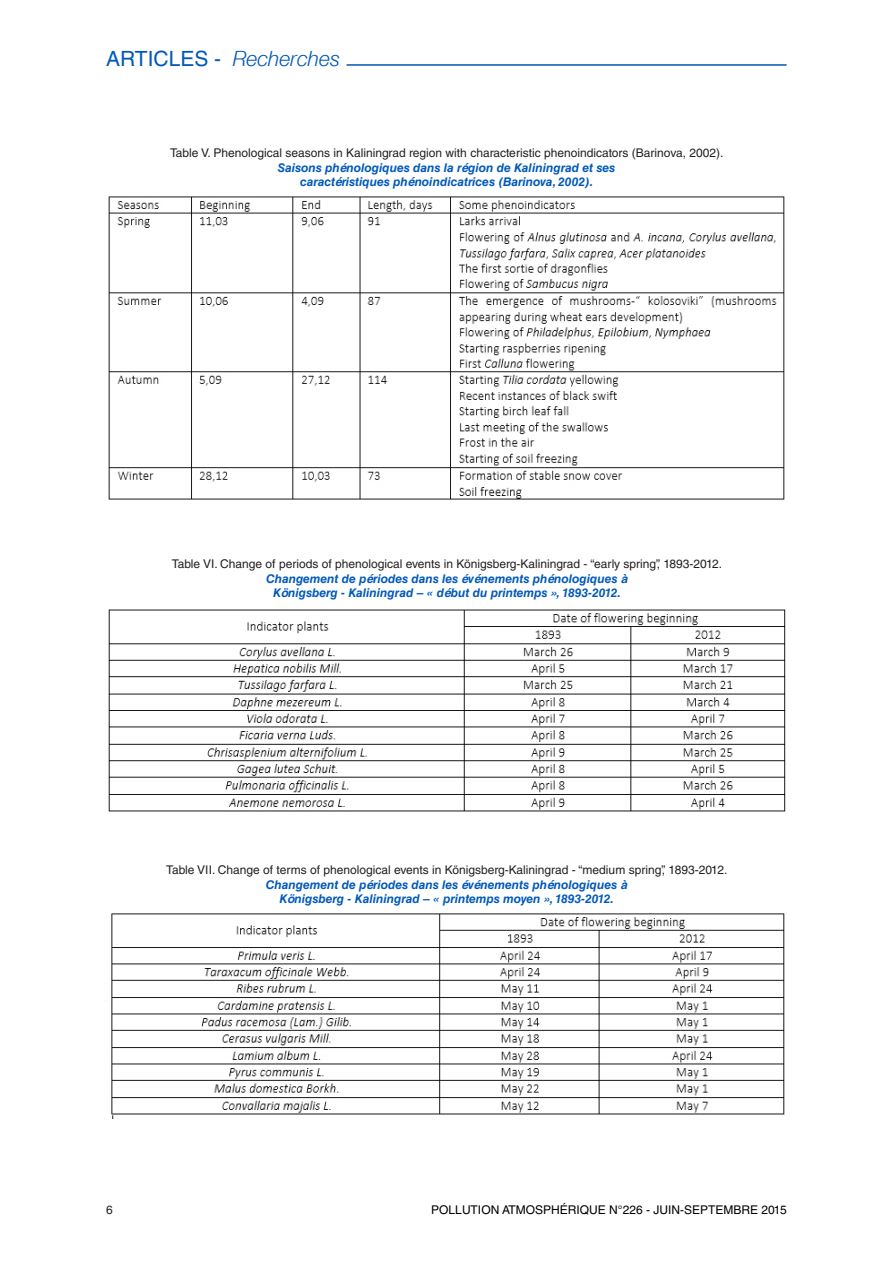
<style>
.page{position:relative;width:893px;height:1263px;background:#fff}
.page>*{position:absolute;margin:0;border:0;box-sizing:border-box;transform-origin:0 0}
.t1{font:italic 21px "Helvetica Neue";color:#0059ba}
.t2{font:italic 700 12px/14.4px "Helvetica LT Std";color:#0059ba;text-align:center}
.t3{font:12px "Helvetica LT Std";color:#231f20}
.t4{font:12px "Helvetica LT Std";color:#000}
.s1{font-family:"Helvetica LT Std";font-style:normal}
</style>
<div class="page">
<hr style="left:347px;top:64px;width:440px;height:2px;background:#0059ba">
<img style="left:108px;top:609px;width:678px;height:203px">
<img style="left:108px;top:196px;width:677px;height:304px">
<img style="left:111px;top:913px;width:674px;height:205px">
<h1 class="t1" style="left:106px;top:46px;width:235px"><span class="s1">ARTICLES -</span> Recherches</h1>
<p class="t3" style="left:170px;top:146px;width:555px">Table V. Phenological seasons in Kaliningrad region with characteristic phenoindicators (Barinova, 2002).</p>
<p class="t2" style="left:278px;top:160px;width:339px">Saisons phénologiques dans la région de Kaliningrad et ses caractéristiques phénoindicatrices (Barinova, 2002).</p>
<p class="t3" style="left:172px;top:557px;width:552px">Table VI. Change of periods of phenological events in Königsberg-Kaliningrad - “early spring”, 1893-2012.</p>
<p class="t2" style="left:266px;top:571px;width:363px">Changement de périodes dans les événements phénologiques à<br>Königsberg - Kaliningrad – « début du printemps », 1893-2012.</p>
<p class="t3" style="left:166px;top:863px;width:563px">Table VII. Change of terms of phenological events in Königsberg-Kaliningrad - “medium spring”, 1893-2012.</p>
<p class="t2" style="left:266px;top:877px;width:363px">Changement de périodes dans les événements phénologiques à<br>Königsberg - Kaliningrad – « printemps moyen », 1893-2012.</p>
<p class="t3" style="left:106px;top:1203px;width:8px">6</p>
<p class="t4" style="left:431px;top:1203px;width:357px">POLLUTION ATMOSPHÉRIQUE N°226 - JUIN-SEPTEMBRE 2015</p>
</div>
